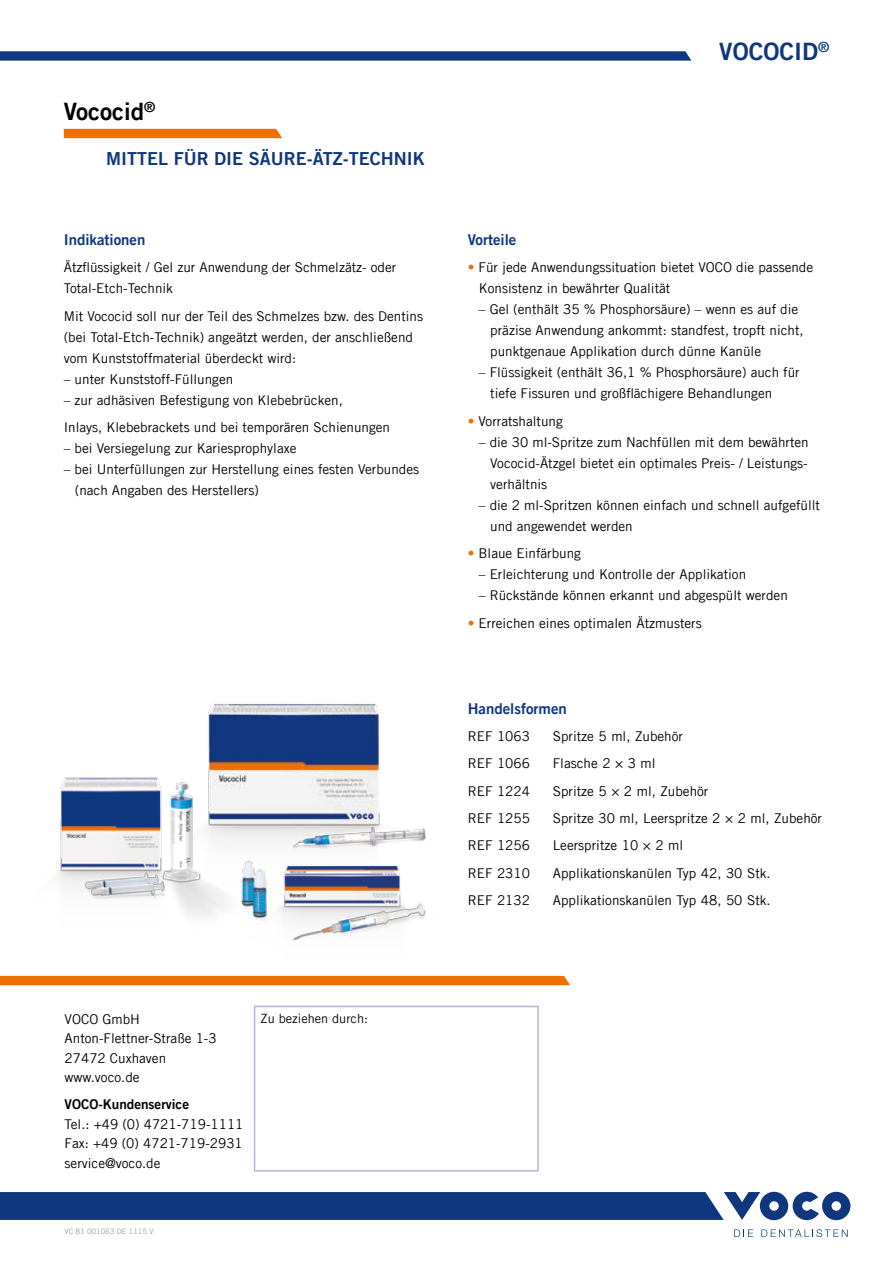
<style>
.page{position:relative;width:893px;height:1263px;background:#fff}
.page>*{position:absolute;margin:0;border:0;box-sizing:border-box;transform-origin:0 0}
.t1{font:24px "Trade Gothic LT Com Bd 2";color:#0f377f}
.t2{font:24px "Trade Gothic LT Com Bd 2";color:#000}
.t3{font:18px "Trade Gothic LT Com Bd 2";color:#0f377f}
.t4{font:15px "Trade Gothic LT Com Bd 2";color:#0f377f}
.t5{font:13.5px/21px "Trade Gothic LT Com";color:#000}
.t6{font:13.5px "Trade Gothic LT Com Bd 2";color:#000}
.t7{font:12.75px "Trade Gothic LT Com";color:#000}
.t8{font:7.5px "Trade Gothic LT Com";color:#9c9d9d}
.s1{color:#ee7100}
</style>
<div class="page">
<svg style="left:0;top:51px;width:691px;height:10px;background:#1f4487"></svg>
<svg style="left:0;top:1192px;width:850px;height:28px;background:#214688"></svg>
<svg style="left:734px;top:1229px;width:19px;height:8px"></svg>
<svg style="left:761px;top:1229px;width:87px;height:8px"></svg>
<img style="left:208px;top:703px;width:172px;height:111px">
<img style="left:58px;top:738px;width:202px;height:179px">
<img style="left:223px;top:814px;width:263px;height:162px">
<img style="left:201px;top:849px;width:91px;height:81px">
<div style="left:0;top:976px;width:570px;height:9px;background:#ee7100"></div>
<div style="left:254px;top:1006px;width:285px;height:165px;border:2px solid #b4b7d7"></div>
<div style="left:64px;top:129px;width:218px;height:9px;background:#ee7100"></div>
<h1 class="t2" style="left:64px;top:97px;width:93px">Vococid<sup>®</sup></h1>
<h2 class="t3" style="left:106px;top:147px;width:320px">MITTEL FÜR DIE SÄURE-ÄTZ-TECHNIK</h2>
<p class="t4" style="left:64px;top:230px;width:83px">Indikationen</p>
<p class="t5" style="left:64px;top:257px;width:334px">Ätzflüssigkeit / Gel zur Anwendung der Schmelzätz- oder<br>Total-Etch-Technik</p>
<p class="t5" style="left:64px;top:305px;width:361px">Mit Vococid soll nur der Teil des Schmelzes bzw. des Dentins (bei Total-Etch-Technik) angeätzt werden, der anschließend vom Kunststoffmaterial überdeckt wird:</p>
<p class="t5" style="left:64px;top:368px;width:171px">– unter Kunststoff-Füllungen</p>
<p class="t5" style="left:64px;top:386px;width:328px;line-height:27.5px">– zur adhäsiven Befestigung von Klebebrücken,<br>Inlays, Klebebrackets und bei temporären Schienungen</p>
<p class="t5" style="left:64px;top:438px;width:234px">– bei Versiegelung zur Kariesprophylaxe</p>
<p class="t5" style="left:75px;top:459px;width:346px;text-indent:-11px">– bei Unterfüllungen zur Herstellung eines festen Verbundes (nach Angaben des Herstellers)</p>
<p class="t5" style="left:65px;top:1009px;width:154px;line-height:19.5px">VOCO GmbH<br>Anton-Flettner-Straße 1-3<br>27472 Cuxhaven www.voco.de</p>
<p class="t6" style="left:65px;top:1096px;width:126px">VOCO-Kundenservice</p>
<p class="t5" style="left:65px;top:1114px;width:180px;line-height:19.5px;text-align:justify">Tel.: +49 (0) 4721-719-1111<br>Fax: +49 (0) 4721-719-2931 service@voco.de</p>
<p class="t7" style="left:261px;top:1010px;width:109px">Zu beziehen durch:</p>
<p class="t8" style="left:65px;top:1226px;width:90px">VC 81 001063 DE 1115 V</p>
<h1 class="t1" style="left:719px;top:37px;width:111px">VOCOCID<sup>®</sup></h1>
<p class="t4" style="left:468px;top:230px;width:50px">Vorteile</p>
<p class="t5" style="left:479px;top:257px;width:336px;text-indent:-11px"><span class="s1">•</span> Für jede Anwendungssituation bietet VOCO die passende<br>Konsistenz in bewährter Qualität</p>
<p class="t5" style="left:490px;top:299px;width:315px;text-indent:-11px">– Gel (enthält 35 % Phosphorsäure) – wenn es auf die präzise Anwendung ankommt: standfest, tropft nicht, punktgenaue Applikation durch dünne Kanüle</p>
<p class="t5" style="left:490px;top:362px;width:311px;text-indent:-11px">– Flüssigkeit (enthält 36,1 % Phosphorsäure) auch für tiefe Fissuren und großflächigere Behandlungen</p>
<p class="t5" style="left:468px;top:410px;width:97px"><span class="s1">•</span> Vorratshaltung</p>
<p class="t5" style="left:490px;top:431px;width:320px;text-align:justify;text-indent:-11px">– die 30 ml-Spritze zum Nachfüllen mit dem bewährten Vococid-Ätzgel bietet ein optimales Preis- / Leistungs&shy;verhältnis</p>
<p class="t5" style="left:490px;top:494px;width:331px;text-indent:-11px">– die 2 ml-Spritzen können einfach und schnell aufgefüllt und angewendet werden</p>
<p class="t5" style="left:468px;top:543px;width:115px"><span class="s1">•</span> Blaue Einfärbung</p>
<p class="t5" style="left:479px;top:564px;width:269px">– Erleichterung und Kontrolle der Applikation</p>
<p class="t5" style="left:479px;top:585px;width:311px">– Rückstände können erkannt und abgespült werden</p>
<p class="t5" style="left:468px;top:612px;width:235px"><span class="s1">•</span> Erreichen eines optimalen Ätzmusters</p>
<p class="t4" style="left:468px;top:699px;width:101px">Handelsformen</p>
<p class="t5" style="left:468px;top:725px;width:64px">REF 1063</p>
<p class="t5" style="left:553px;top:725px;width:132px">Spritze 5 ml, Zubehör</p>
<p class="t5" style="left:468px;top:753px;width:64px">REF 1066</p>
<p class="t5" style="left:553px;top:753px;width:104px">Flasche 2 × 3 ml</p>
<p class="t5" style="left:468px;top:780px;width:64px">REF 1224</p>
<p class="t5" style="left:553px;top:780px;width:157px">Spritze 5 × 2 ml, Zubehör</p>
<p class="t5" style="left:468px;top:808px;width:64px">REF 1255</p>
<p class="t5" style="left:553px;top:808px;width:271px">Spritze 30 ml, Leerspritze 2 × 2 ml, Zubehör</p>
<p class="t5" style="left:468px;top:835px;width:64px">REF 1256</p>
<p class="t5" style="left:553px;top:835px;width:132px">Leerspritze 10 × 2 ml</p>
<p class="t5" style="left:468px;top:862px;width:64px">REF 2310</p>
<p class="t5" style="left:553px;top:862px;width:219px">Applikationskanülen Typ 42, 30 Stk.</p>
<p class="t5" style="left:468px;top:890px;width:64px">REF 2132</p>
<p class="t5" style="left:553px;top:890px;width:219px">Applikationskanülen Typ 48, 50 Stk.</p>
</div>
